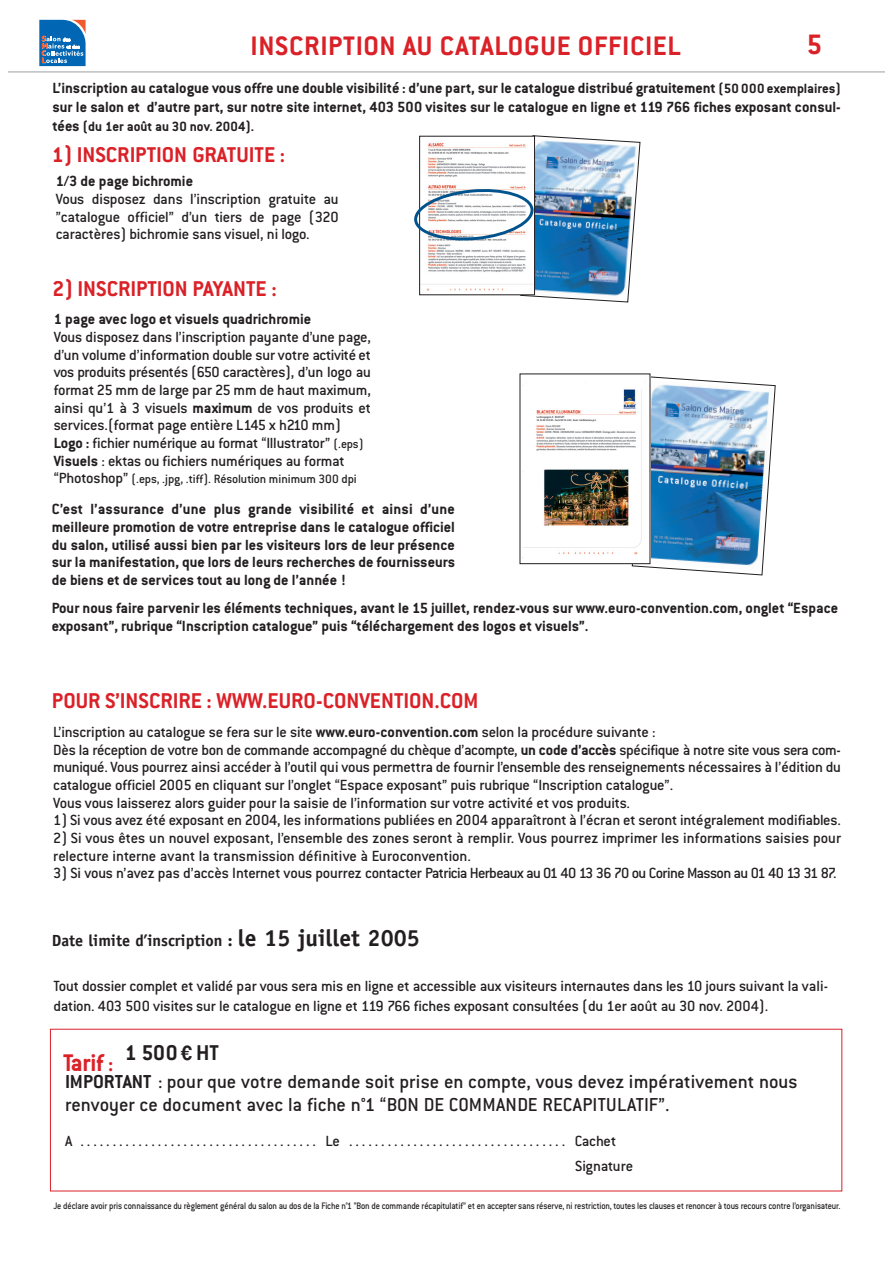
<style>
.page{position:relative;width:893px;height:1263px;background:#fff}
.page>*{position:absolute;margin:0;border:0;box-sizing:border-box;transform-origin:0 0}
.t1{font:700 30.9px "Conduit ITC";color:#da2128}
.t2{font:700 29.4px "Conduit ITC";letter-spacing:.025em;color:#da2128}
.t3{font:700 26.4px "Conduit ITC";letter-spacing:-.01em;color:#da2128}
.t4{font:700 23.55px "Conduit ITC";color:#da2128}
.t5{font:700 23.55px "Conduit ITC";color:#231f20}
.t6{font:500 20.55px/23.2px "Conduit ITC";color:#231f20}
.t7{font:500 16.2px/17.7px "Conduit ITC";letter-spacing:-.015em;color:#231f20}
.t8{font:700 16.2px/17.7px "Conduit ITC";color:#231f20}
.t9{font:700 16.2px "Officina Sans";color:#231f20}
.t10{font:700 14.7px "Conduit ITC";color:#231f20}
.t11{font:500 13.2px "Conduit ITC";color:#231f20}
.t12{font:500 10.35px "Conduit ITC";letter-spacing:-.02em;color:#231f20;scale:.9 1}
.s1{font-size:14.7px}
.s2{font-size:16.2px}
.s3{font-weight:700}
.s4{font-size:13.2px}
.s5{font-size:23.55px}
.s6{font-family:"Euro Font";font-weight:400;font-size:20.55px}
</style>
<div class="page">
<hr style="left:9px;top:71px;width:875px;height:2px;background:#bcbdc0">
<svg style="left:39px;top:20px;width:47px;height:46px"></svg>
<img style="left:414px;top:135px;width:226px;height:168px">
<img style="left:631px;top:376px;width:145px;height:200px">
<div style="left:520px;top:374px;width:130px;height:190px;background:#fff"></div>
<img style="left:522px;top:385px;width:120px;height:174px">
<div style="left:50px;top:1029px;width:792px;height:162px;border:1px solid #da2128"></div>
<h2 class="t2" style="left:251px;top:37px;width:432px">INSCRIPTION AU CATALOGUE OFFICIEL</h2>
<h1 class="t1" style="left:806px;top:36px;width:17px">5</h1>
<p class="t8" style="left:52px;top:80px;width:789px;line-height:19px">L’inscription au catalogue vous offre une double visibilité : d’une part, sur le catalogue distribué gratuitement <span class="s1">(50 000 exemplaires) </span>sur le salon et d’autre part, sur notre site internet, 403 500 visites sur le catalogue en ligne et 119 766 fiches exposant consul-</p>
<p class="t10" style="left:52px;top:122px;width:203px"><span class="s2">tées</span> (du 1er août au 30 nov. 2004).</p>
<h3 class="t4" style="left:52px;top:148px;width:235px">1) INSCRIPTION GRATUITE :</h3>
<p class="t8" style="left:56px;top:175px;width:139px">1/3 de page bichromie</p>
<p class="t7" style="left:56px;top:193px;width:284px;text-align:justify">Vous disposez dans l’inscription gratuite au ”catalogue officiel” d’un tiers de page (320 caractères) bichromie sans visuel, ni logo.</p>
<h3 class="t4" style="left:53px;top:282px;width:226px">2) INSCRIPTION PAYANTE :</h3>
<p class="t8" style="left:54px;top:313px;width:259px">1 page avec logo et visuels quadrichromie</p>
<p class="t7" style="left:54px;top:331px;width:319px">Vous disposez dans l’inscription payante d’une page, d’un volume d’information double sur votre activité et vos produits présentés (650 caractères), d’un logo au format 25 mm de large par 25 mm de haut maximum, ainsi qu’1 à 3 visuels <span class="s3">maximum</span> de vos produits et services.(format page entière L145 x h210 mm)<br><span class="s3">Logo :</span> fichier numérique au format “Illustrator” <span class="s4">(.eps)<br></span><span class="s3">Visuels</span> : ektas ou fichiers numériques au format</p>
<p class="t11" style="left:54px;top:475px;width:304px"><span class="s2">“Photoshop”</span> (.eps, .jpg, .tiff). Résolution minimum 300 dpi</p>
<p class="t8" style="left:52px;top:502px;width:405px;text-align:justify">C’est l’assurance d’une plus grande visibilité et ainsi d’une meilleure promotion de votre entreprise dans le catalogue officiel du salon, utilisé aussi bien par les visiteurs lors de leur présence sur la manifestation, que lors de leurs recherches de fournisseurs de biens et de services tout au long de l’année !</p>
<p class="t8" style="left:52px;top:601px;width:788px">Pour nous faire parvenir les éléments techniques, avant le 15 juillet, rendez-vous sur www.euro-convention.com, onglet “Espace exposant”, rubrique “Inscription catalogue” puis “téléchargement des logos et visuels”.</p>
<h3 class="t4" style="left:52px;top:693px;width:428px">POUR S’INSCRIRE : WWW.EURO-CONVENTION.COM</h3>
<p class="t7" style="left:53px;top:726px;width:789px">L’inscription au catalogue se fera sur le site <span class="s3">www.euro-convention.com</span> selon la procédure suivante :<br>Dès la réception de votre bon de commande accompagné du chèque d’acompte, <span class="s3">un code d’accès</span> spécifique à notre site vous sera com&shy;muniqué. Vous pourrez ainsi accéder à l’outil qui vous permettra de fournir l’ensemble des renseignements nécessaires à l’édition du catalogue officiel 2005 en cliquant sur l’onglet “Espace exposant” puis rubrique “Inscription catalogue”.<br>Vous vous laisserez alors guider pour la saisie de l’information sur votre activité et vos produits.</p>
<p class="t7" style="left:53px;top:814px;width:789px">1) Si vous avez été exposant en 2004, les informations publiées en 2004 apparaîtront à l’écran et seront intégralement modifiables.</p>
<p class="t7" style="left:53px;top:832px;width:789px">2) Si vous êtes un nouvel exposant, l’ensemble des zones seront à remplir. Vous pourrez imprimer les informations saisies pour relecture interne avant la transmission définitive à Euroconvention.</p>
<p class="t7" style="left:53px;top:867px;width:784px">3) Si vous n’avez pas d’accès Internet vous pourrez contacter Patricia Herbeaux au 01 40 13 36 70 ou Corine Masson au 01 40 13 31 87.</p>
<p class="t9" style="left:52px;top:934px;width:369px">Date limite d’inscription : <span class="s5">le 15 juillet 2005</span></p>
<p class="t7" style="left:54px;top:979px;width:776px;line-height:19.4px">Tout dossier complet et validé par vous sera mis en ligne et accessible aux visiteurs internautes dans les 10 jours suivant la vali&shy;dation. 403 500 visites sur le catalogue en ligne et 119 766 fiches exposant consultées (du 1er août au 30 nov. 2004).</p>
<h3 class="t5" style="left:125px;top:1046px;width:95px">1 500 <span class="s6">g</span> HT</h3>
<p class="t6" style="left:65px;top:1073px;width:734px"><span class="s3">IMPORTANT</span> : pour que votre demande soit prise en compte, vous devez impérativement nous renvoyer ce document avec la fiche n°1 “BON DE COMMANDE RECAPITULATIF”.</p>
<p class="t7" style="left:575px;top:1131px;width:59px;line-height:25px;text-indent:-510px">A . . . . . . . . . . . . . . . . . . . . . . . . . . . . . . . . . . . . . Le . . . . . . . . . . . . . . . . . . . . . . . . . . . . . . . . . . Cachet<br>Signature</p>
<h3 class="t3" style="left:63px;top:1055px;width:52px">Tarif <span class="s5">:</span></h3>
<p class="t12" style="left:54px;top:1203px;width:875px">Je déclare avoir pris connaissance du règlement général du salon au dos de la Fiche n°1 “Bon de commande récapitulatif” et en accepter sans réserve, ni restriction, toutes les clauses et renoncer à tous recours contre l’organisateur.</p>
</div>
